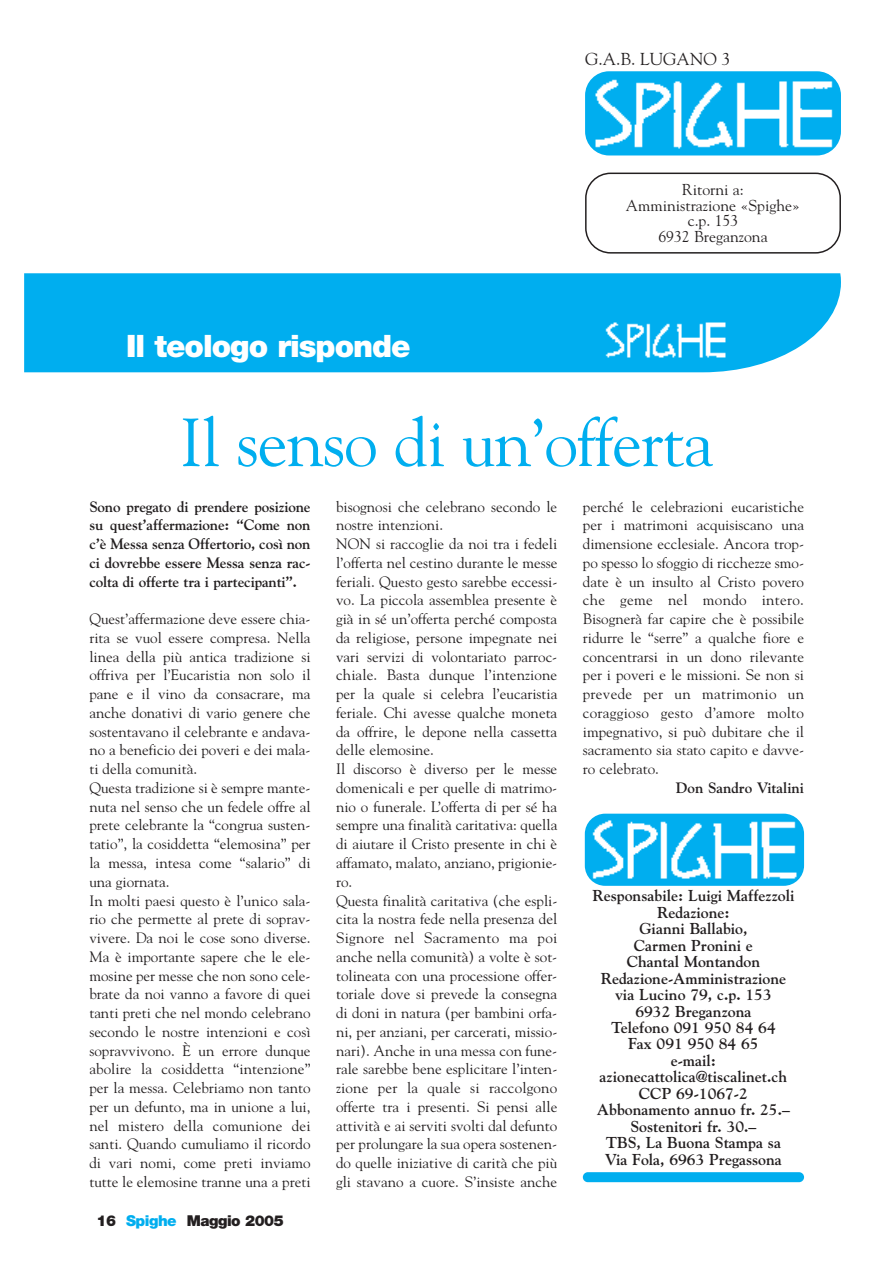
<style>
.page{position:relative;width:893px;height:1262px;background:#fff}
.page>*{position:absolute;margin:0;border:0;box-sizing:border-box;transform-origin:0 0}
.t1{font:67.5px "Goudy";letter-spacing:-.02em;color:#00aeef}
.t2{font:900 30.9px "Helvetica Neue";letter-spacing:-.035em;color:#fff}
.t3{font:17.25px "Goudy";color:#231f20}
.t4{font:700 15.75px/16.5px "Goudy";color:#231f20;text-align:center}
.t5{font:15.75px/15.8px "Goudy";color:#231f20;text-align:center}
.t6{font:15px/18.8px "Goudy";color:#231f20}
.t7{font:700 15px/18.8px "Goudy";letter-spacing:-.01em;color:#231f20;text-align:justify}
.t8{font:900 15px "Helvetica Neue";letter-spacing:-.035em;color:#231f20}
.s1{color:#00aeef}
</style>
<div class="page">
<div style="left:24px;top:273px;width:817px;height:99px;background:#00aeef"></div>
<img style="left:603px;top:322px;width:122px;height:36px">
<svg style="left:585px;top:172px;width:256px;height:82px"></svg>
<img style="left:585px;top:71px;width:252px;height:84px">
<div style="left:583px;top:1172px;width:221px;height:10px;background:#00aeef;border-radius:5px"></div>
<img style="left:584px;top:813px;width:217px;height:72px">
<p class="t3" style="left:585px;top:52px;width:147px">G.A.B. LUGANO 3</p>
<h2 class="t2" style="left:126px;top:335px;width:286px">Il teologo risponde</h2>
<p class="t5" style="left:626px;top:183px;width:176px">Ritorni a:<br>Amministrazione «Spighe» c.p. 153<br>6932 Breganzona</p>
<h1 class="t1" style="left:180px;top:416px;width:535px">Il senso di un’offerta</h1>
<p class="t7" style="left:89px;top:498px;width:223px">Sono pregato di prendere posizione su quest’affermazione: “Come non c’è Messa senza Offertorio, così non ci dovrebbe essere Messa senza rac&shy;colta di offerte tra i partecipanti”.</p>
<p class="t6" style="left:89px;top:610px;width:223px">Quest’affermazione deve essere chia&shy;rita se vuol essere compresa. Nella linea della più antica tradizione si offriva per l’Eucaristia non solo il pane e il vino da consacrare, ma anche donativi di vario genere che sostentavano il celebrante e andava&shy;no a beneficio dei poveri e dei mala&shy;ti della comunità.<br>Questa tradizione si è sempre mante&shy;nuta nel senso che un fedele offre al prete celebrante la “congrua susten&shy;tatio”, la cosiddetta “elemosina” per la messa, intesa come “salario” di una giornata.<br>In molti paesi questo è l’unico sala&shy;rio che permette al prete di soprav&shy;vivere. Da noi le cose sono diverse.<br>Ma è importante sapere che le ele&shy;mosine per messe che non sono cele&shy;brate da noi vanno a favore di quei tanti preti che nel mondo celebrano secondo le nostre intenzioni e così sopravvivono. È un errore dunque abolire la cosiddetta “intenzione” per la messa. Celebriamo non tanto per un defunto, ma in unione a lui, nel mistero della comunione dei santi. Quando cumuliamo il ricordo di vari nomi, come preti inviamo tutte le elemosine tranne una a preti</p>
<p class="t8" style="left:97px;top:1215px;width:189px">16 <span class="s1">Spighe</span> Maggio 2005</p>
<p class="t6" style="left:336px;top:498px;width:223px">bisognosi che celebrano secondo le nostre intenzioni.<br>NON si raccoglie da noi tra i fedeli l’offerta nel cestino durante le messe feriali. Questo gesto sarebbe eccessi&shy;vo. La piccola assemblea presente è già in sé un’offerta perché composta da religiose, persone impegnate nei vari servizi di volontariato parroc&shy;chiale. Basta dunque l’intenzione per la quale si celebra l’eucaristia feriale. Chi avesse qualche moneta da offrire, le depone nella cassetta delle elemosine.<br>Il discorso è diverso per le messe domenicali e per quelle di matrimo&shy;nio o funerale. L’offerta di per sé ha sempre una finalità caritativa: quella di aiutare il Cristo presente in chi è affamato, malato, anziano, prigionie&shy;ro.<br>Questa finalità caritativa (che espli&shy;cita la nostra fede nella presenza del Signore nel Sacramento ma poi anche nella comunità) a volte è sot&shy;tolineata con una processione offer&shy;toriale dove si prevede la consegna di doni in natura (per bambini orfa&shy;ni, per anziani, per carcerati, missio&shy;nari). Anche in una messa con fune&shy;rale sarebbe bene esplicitare l’inten&shy;zione per la quale si raccolgono offerte tra i presenti. Si pensi alle attività e ai serviti svolti dal defunto per prolungare la sua opera sostenen&shy;do quelle iniziative di carità che più gli stavano a cuore. S’insiste anche</p>
<p class="t6" style="left:583px;top:498px;width:223px;text-align:justify">perché le celebrazioni eucaristiche per i matrimoni acquisiscano una dimensione ecclesiale. Ancora trop&shy;po spesso lo sfoggio di ricchezze smo&shy;date è un insulto al Cristo povero che geme nel mondo intero.<br>Bisognerà far capire che è possibile ridurre le “serre” a qualche fiore e concentrarsi in un dono rilevante per i poveri e le missioni. Se non si prevede per un matrimonio un coraggioso gesto d’amore molto impegnativo, si può dubitare che il sacramento sia stato capito e davve&shy;ro celebrato.</p>
<p class="t7" style="left:676px;top:779px;width:130px">Don Sandro Vitalini</p>
<p class="t4" style="left:592px;top:888px;width:204px">Responsabile: Luigi Maffezzoli<br>Redazione:<br>Gianni Ballabio,<br>Carmen Pronini e<br>Chantal Montandon<br>Redazione-Amministrazione via Lucino 79, c.p. 153<br>6932 Breganzona<br>Telefono 091 950 84 64<br>Fax 091 950 84 65<br>e-mail: azionecattolica@tiscalinet.ch<br>CCP 69-1067-2<br>Abbonamento annuo fr. 25.–<br>Sostenitori fr. 30.–<br>TBS, La Buona Stampa sa<br>Via Fola, 6963 Pregassona</p>
</div>
